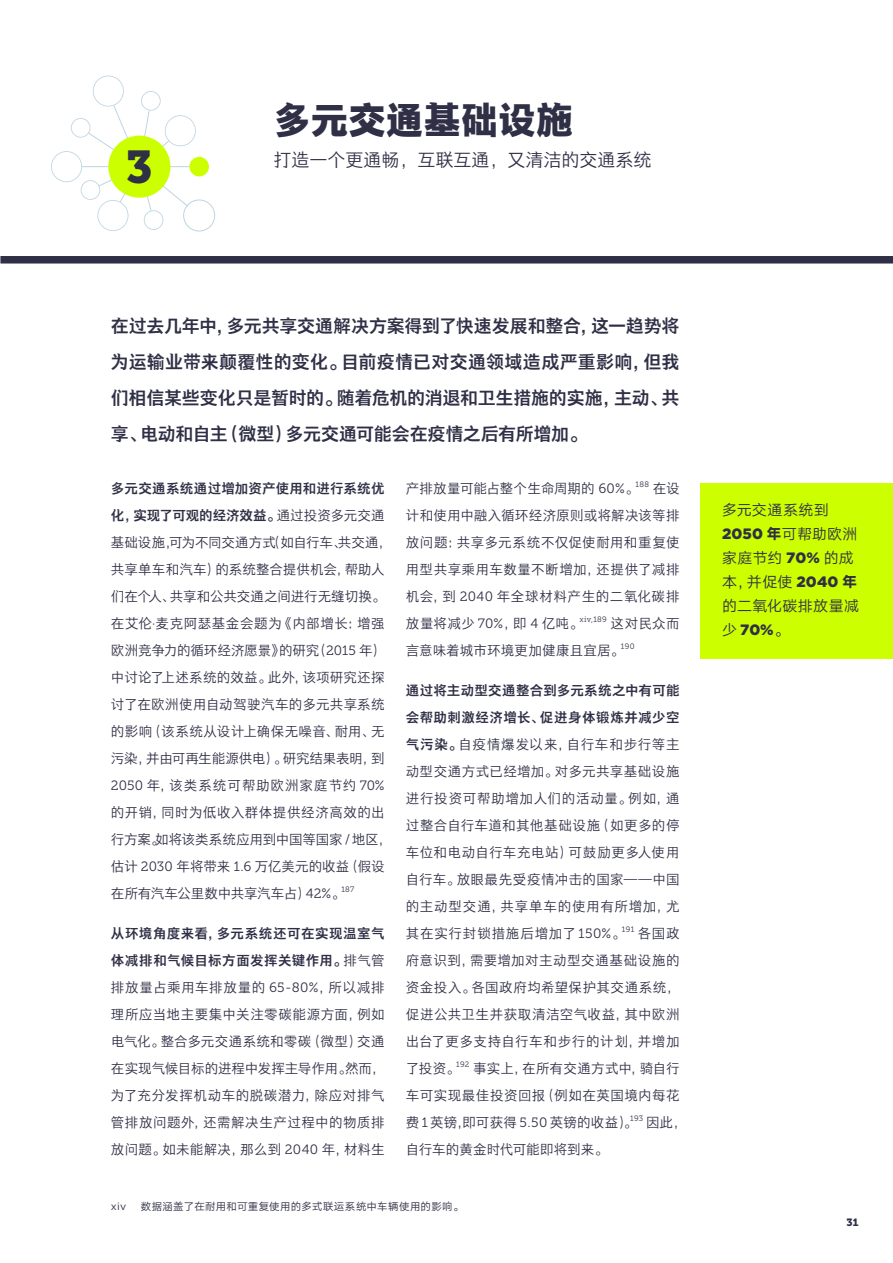
<style>
.page{position:relative;width:893px;height:1263px;background:#fff}
.page>*{position:absolute;margin:0;border:0;box-sizing:border-box;transform-origin:0 0}
.t1{font:45.6px "Museo Slab 900";color:#2f2f46}
.t2{font:37.5px "HY Tie Xian Hei HEJ";color:#2f2f46}
.t3{font:18px/36px "HY Tie Xian Hei FEJ";letter-spacing:-.015em;color:#2f2f46;text-align:justify}
.t4{font:18px "HY Tie Xian Hei DEJ";color:#2f2f46}
.t5{font:15px/24px "HY Qi Hei EZS";letter-spacing:.02em;color:#2f2f46}
.t6{font:900 15px "Gotham";color:#2f2f46}
.t7{font:13.5px/27px "HY Tie Xian Hei DEJ";letter-spacing:.02em;color:#2f2f46;text-align:justify}
.t8{font:13.5px/27px "HY Tie Xian Hei FEJ";letter-spacing:.025em;color:#2f2f46}
.t9{font:13.5px/27px "HY Tie Xian Hei FEJ";letter-spacing:.005em;color:#2f2f46}
.t10{font:10.5px "HY Qi Hei EZS";letter-spacing:.025em;color:#2f2f46}
.t11{font:10.5px "Gotham";color:#2f2f46}
.t12{font:10.5px "Museo Slab 900";color:#2f2f46}
.t13{font:7.8px "Museo Slab 300";letter-spacing:.03em;color:#2f2f46}
.s1{font-family:"HY Tie Xian Hei DEJ"}
.s2{font-family:"Museo Slab 300"}
.s3{font-family:"HY Tie Xian Hei FEJ"}
.s4{font-family:"Gotham";font-weight:900}
.s5{font-family:"HY Qi Hei IZW"}
.s6{font-family:"HY Qi Hei EZS";font-weight:400}
</style>
<div class="page">
<div style="left:183px;top:200px;width:32px;height:31px;border:1px solid #bed5e1;border-radius:50%"></div>
<svg style="left:51px;top:76px;width:158px;height:155px"></svg>
<div style="left:0;top:256px;width:893px;height:7px;background:#2f2f46"></div>
<div style="left:701px;top:483px;width:192px;height:175px;background:#cf0"></div>
<h1 class="t1" style="left:126px;top:140px;width:28px">3</h1>
<h2 class="t2" style="left:273px;top:92px;width:301px">多元交通基础设施</h2>
<h3 class="t4" style="left:273px;top:148px;width:379px">打造一个更通畅，互联互通，又清洁的交通系统</h3>
<h3 class="t3" style="left:111px;top:307px;width:570px">在过去几年中，多元共享交通解决方案得到了快速发展和整合，这一趋势将为运输业带来颠覆性的变化。目前疫情已对交通领域造成严重影响，但我们相信某些变化只是暂时的。随着危机的消退和卫生措施的实施，主动、共享、电动和自主（微型）多元交通可能会在疫情之后有所增加。</h3>
<p class="t9" style="left:111px;top:474px;width:275px">多元交通系统通过增加资产使用和进行系统优化，实现了可观的经济效益。<span class="s1">通过投资多元交通</span></p>
<p class="t7" style="left:111px;top:529px;width:282px;text-align:left">基础设施，可为不同交通方式（如自行车、共交通，共享单车和汽车）的系统整合提供机会，帮助人们在个人、共享和公共交通之间进行无缝切换。在艾伦<span class="s2">·</span>麦克阿瑟基金会题为《内部增长：增强欧洲竞争力的循环经济愿景》的研究（<span class="s2">2015</span> 年）中讨论了上述系统的效益。此外，该项研究还探讨了在欧洲使用自动驾驶汽车的多元共享系统的影响（该系统从设计上确保无噪音、耐用、无污染，并由可再生能源供电）。研究结果表明，到<br><span class="s2">2050</span> 年，该类系统可帮助欧洲家庭节约 <span class="s2">70%</span>的开销，同时为低收入群体提供经济高效的出行方案。如将该类系统应用到中国等国家 <span class="s2">/</span>地区，估计 <span class="s2">2030</span> 年将带来 <span class="s2">1.6</span> 万亿美元的收益（假设在所有汽车公里数中共享汽车占）<span class="s2">42%</span>。</p>
<p class="t13" style="left:342px;top:885px;width:14px">187</p>
<p class="t8" style="left:111px;top:919px;width:275px">从环境角度来看，多元系统还可在实现温室气体减排和气候目标方面发挥关键作用。<span class="s1">排气管</span></p>
<p class="t7" style="left:111px;top:973px;width:275px">排放量占乘用车排放量的 <span class="s2">65-80%</span>，所以减排理所应当地主要集中关注零碳能源方面，例如电气化。整合多元交通系统和零碳（微型）交通在实现气候目标的进程中发挥主导作用。然而，为了充分发挥机动车的脱碳潜力，除应对排气管排放问题外，还需解决生产过程中的物质排放问题。如未能解决，那么到 <span class="s2">2040</span> 年，材料生</p>
<p class="t7" style="left:406px;top:475px;width:234px">产排放量可能占整个生命周期的 <span class="s2">60%</span>。</p>
<p class="t13" style="left:635px;top:480px;width:15px">188</p>
<p class="t7" style="left:406px;top:475px;width:275px;text-indent:247px">在设计和使用中融入循环经济原则或将解决该等排放问题：共享多元系统不仅促使耐用和重复使用型共享乘用车数量不断增加，还提供了减排机会，到 <span class="s2">2040</span> 年全球材料产生的二氧化碳排放量将减少 <span class="s2">70%</span>，即 <span class="s2">4</span> 亿吨。</p>
<p class="t13" style="left:580px;top:615px;width:29px">xiv,189</p>
<p class="t7" style="left:406px;top:610px;width:275px;text-indent:205px">这对民众而言意味着城市环境更加健康且宜居。</p>
<p class="t13" style="left:621px;top:642px;width:15px">190</p>
<p class="t8" style="left:406px;top:676px;width:275px">通过将主动型交通整合到多元系统之中有可能会帮助刺激经济增长、促进身体锻炼并减少空</p>
<p class="t7" style="left:406px;top:730px;width:275px"><span class="s3">气污染。</span>自疫情爆发以来，自行车和步行等主动型交通方式已经增加。对多元共享基础设施进行投资可帮助增加人们的活动量。例如，通过整合自行车道和其他基础设施（如更多的停车位和电动自行车充电站）可鼓励更多人使用自行车。放眼最先受疫情冲击的国家——中国的主动型交通，共享单车的使用有所增加，尤其在实行封锁措施后增加了 <span class="s2">150%</span>。</p>
<p class="t13" style="left:622px;top:924px;width:14px">191</p>
<p class="t7" style="left:406px;top:919px;width:275px;text-indent:232px">各国政府意识到，需要增加对主动型交通基础设施的资金投入。各国政府均希望保护其交通系统，促进公共卫生并获取清洁空气收益，其中欧洲出台了更多支持自行车和步行的计划，并增加了投资。</p>
<p class="t13" style="left:456px;top:1059px;width:15px">192</p>
<p class="t7" style="left:406px;top:1054px;width:275px;text-indent:67px">事实上，在所有交通方式中，骑自行车可实现最佳投资回报（例如在英国境内每花费 <span class="s2">1</span>英镑，即可获得 <span class="s2">5.50</span> 英镑的收益）。</p>
<p class="t13" style="left:630px;top:1113px;width:15px">193</p>
<p class="t7" style="left:646px;top:1108px;width:42px">因此，</p>
<p class="t7" style="left:406px;top:1135px;width:203px">自行车的黄金时代可能即将到来。</p>
<p class="t11" style="left:111px;top:1200px;width:17px">xiv</p>
<p class="t10" style="left:141px;top:1201px;width:324px">斶懪猔苼鑫鮪鍜羮嶗詵㳛侟懲羮艊侸媀鎽㫜跀酛跤㩱㪒懲羮艊嬁閼、</p>
<p class="t5" style="left:722px;top:498px;width:139px">侸廬鲮㬦跀酛勢<br><span class="s4">2050</span> <span class="s5">灭</span>詵夎錫漥爳咲姲頺郿 <span class="s4">70%</span> 艊彾梪䯖妛釣懲 <span class="s4">2040</span> <span class="s5">灭</span>艊鲈炶誼蘙戹敡㳝謙</p>
<p class="t6" style="left:722px;top:619px;width:68px"><span class="s6">啨</span> 70%<span class="s6">、</span></p>
<p class="t12" style="left:847px;top:1216px;width:14px">31</p>
</div>
